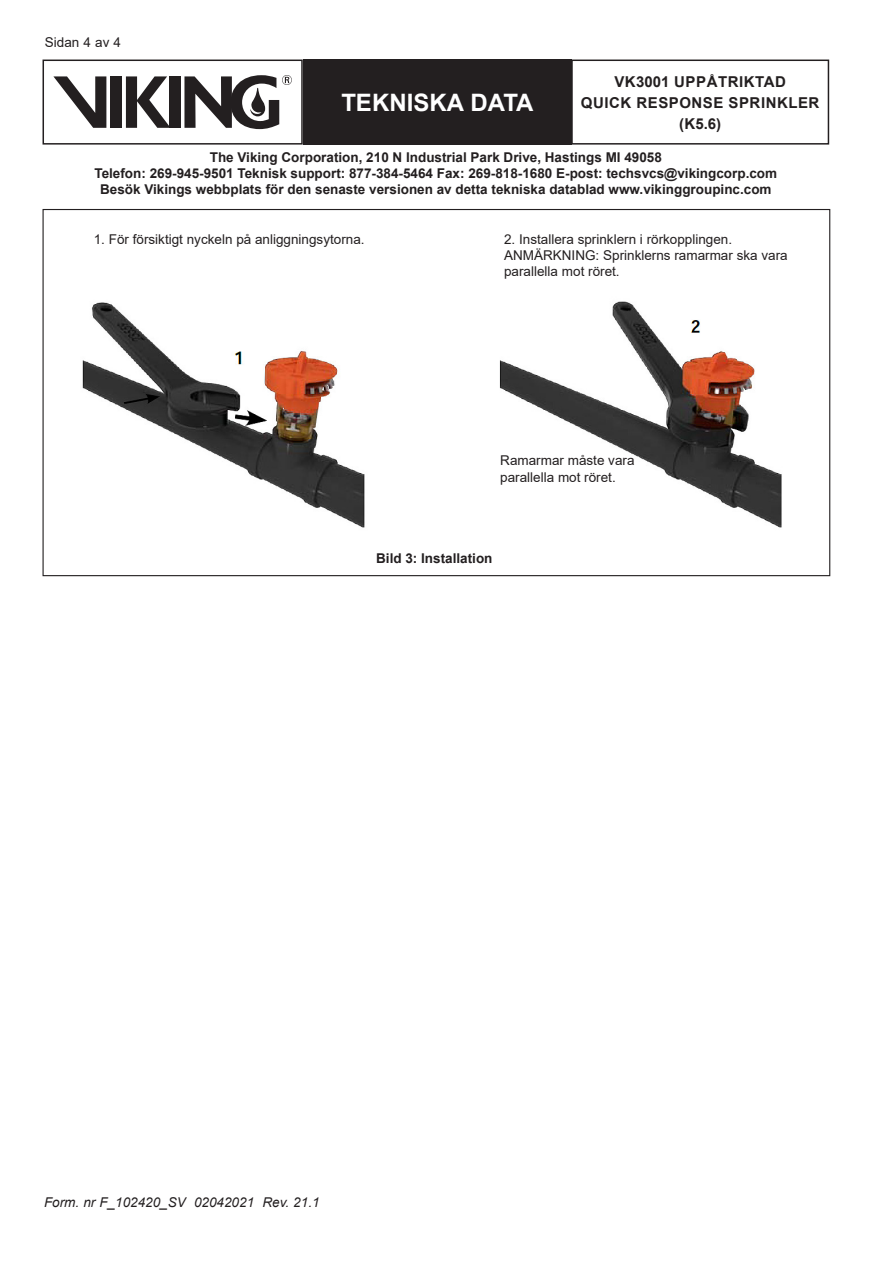
<style>
.page{position:relative;width:893px;height:1263px;background:#fff}
.page>*{position:absolute;margin:0;border:0;box-sizing:border-box;transform-origin:0 0}
.t1{font:700 24px "Arial";color:#fff}
.t2{font:700 15px/21px "Arial";letter-spacing:.035em;color:#231f20;text-align:center}
.t3{font:700 13.5px/16.2px "Arial";color:#231f20;text-align:center}
.t4{font:13.5px "Arial";color:#231f20}
.t5{font:italic 13.5px "Arial";color:#231f20}
</style>
<div class="page">
<div style="left:571px;top:60px;width:258px;height:85px;border:2px solid #231f20"></div>
<div style="left:303px;top:60px;width:268px;height:85px;background:#231f20"></div>
<div style="left:169px;top:76px;width:11px;height:52px;background:#231f20"></div>
<div style="left:111px;top:76px;width:11px;height:52px;background:#231f20"></div>
<svg style="left:126px;top:76px;width:43px;height:52px"></svg>
<svg style="left:53px;top:76px;width:53px;height:52px"></svg>
<svg style="left:184px;top:75px;width:108px;height:54px"></svg>
<div style="left:43px;top:60px;width:260px;height:85px;border:2px solid #231f20"></div>
<img style="left:82px;top:301px;width:700px;height:227px">
<p class="t4" style="left:45px;top:33px;width:78px">Sidan 4 av 4</p>
<h1 class="t1" style="left:341px;top:85px;width:194px">TEKNISKA DATA</h1>
<p class="t2" style="left:581px;top:71px;width:240px">VK3001 UPPÅTRIKTAD<br>QUICK RESPONSE SPRINKLER (K5.6)</p>
<p class="t3" style="left:94px;top:149px;width:684px">The Viking Corporation, 210 N Industrial Park Drive, Hastings MI 49058<br>Telefon: 269-945-9501 Teknisk support: 877-384-5464 Fax: 269-818-1680 E-post: techsvcs@vikingcorp.com<br>Besök Vikings webbplats för den senaste versionen av detta tekniska datablad www.vikinggroupinc.com</p>
<p class="t4" style="left:94px;top:230px;width:272px">1. För försiktigt nyckeln på anliggningsytorna.</p>
<p class="t4" style="left:504px;top:230px;width:230px">2. Installera sprinklern i rörkopplingen.</p>
<p class="t4" style="left:504px;top:246px;width:285px">ANMÄRKNING: Sprinklerns ramarmar ska vara</p>
<p class="t4" style="left:504px;top:262px;width:117px">parallella mot röret.</p>
<p class="t4" style="left:500px;top:451px;width:136px">Ramarmar måste vara</p>
<p class="t4" style="left:500px;top:468px;width:117px">parallella mot röret.</p>
<p class="t3" style="left:376px;top:551px;width:118px">Bild 3: Installation</p>
<p class="t5" style="left:44px;top:1194px;width:277px">Form. nr F_102420_SV 02042021 Rev. 21.1</p>
</div>
